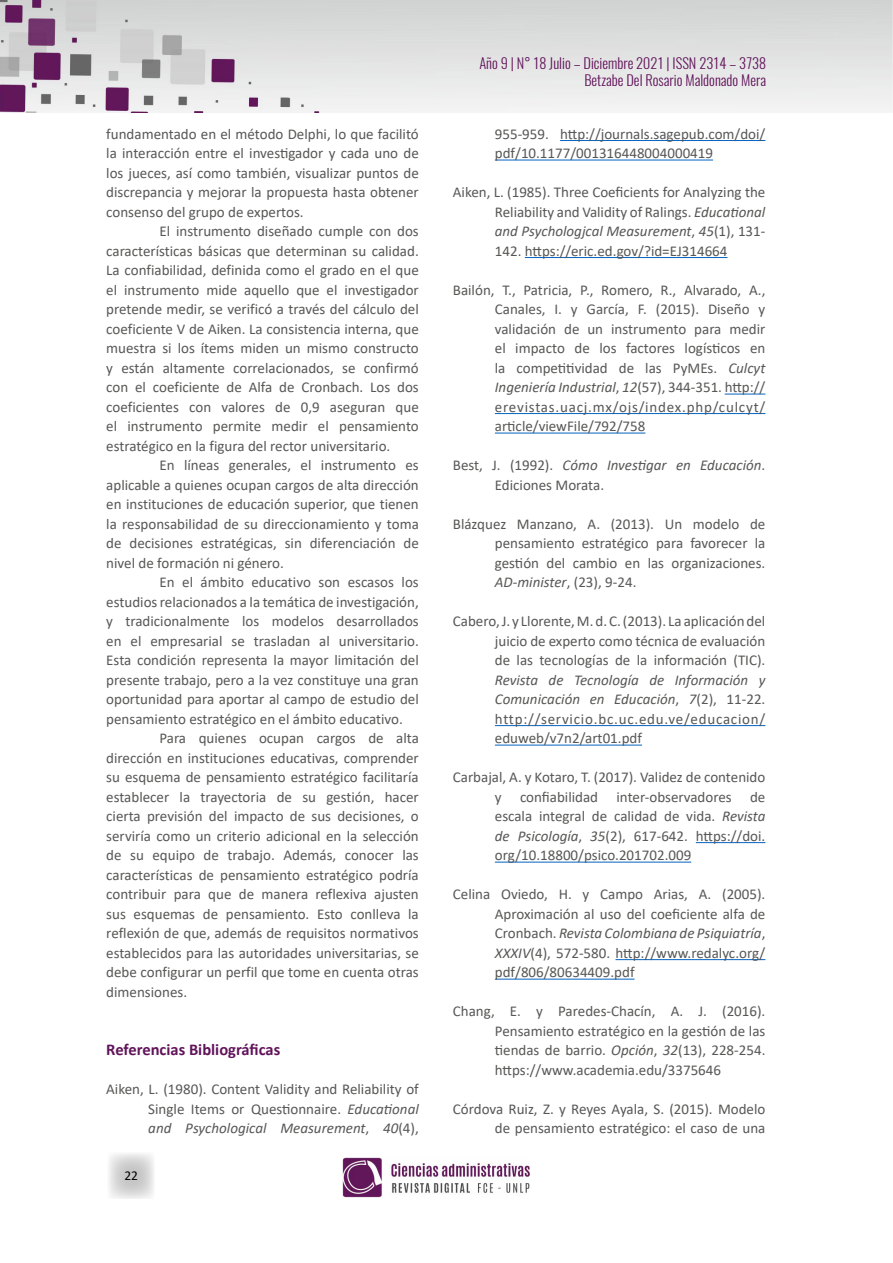
<style>
.page{position:relative;width:893px;height:1263px;background:#fff}
.page>*{position:absolute;margin:0;border:0;box-sizing:border-box;transform-origin:0 0}
.t1{font:700 16.5px "Calibri";color:#61135a}
.t2{font:15px/19.5px "Calibri";color:#575756;text-align:justify}
.t3{font:300 14.4px/17.2px "Oswald";color:#61135a;text-align:right}
.t4{font:13.5px "Calibri";color:#000}
.s1{font-style:italic}
</style>
<div class="page">
<svg style="left:109px;top:1153px;width:45px;height:46px"></svg>
<img style="left:0;top:0;width:893px;height:112px">
<img style="left:342px;top:1157px;width:187px;height:41px">
<hr style="left:560px;top:140px;width:205px;height:1px;background:#0563c1">
<hr style="left:495px;top:160px;width:218px;height:1px;background:#0563c1">
<hr style="left:525px;top:257px;width:202px;height:1px;background:#0563c1">
<hr style="left:725px;top:394px;width:40px;height:1px;background:#0563c1">
<hr style="left:495px;top:413px;width:270px;height:1px;background:#0563c1">
<hr style="left:495px;top:433px;width:150px;height:1px;background:#0563c1">
<hr style="left:495px;top:725px;width:270px;height:1px;background:#0563c1">
<hr style="left:495px;top:745px;width:147px;height:1px;background:#0563c1">
<hr style="left:696px;top:842px;width:69px;height:1px;background:#0563c1">
<hr style="left:495px;top:862px;width:196px;height:1px;background:#0563c1">
<hr style="left:615px;top:959px;width:150px;height:1px;background:#0563c1">
<hr style="left:495px;top:979px;width:140px;height:1px;background:#0563c1">
<p class="t2" style="left:106px;top:124px;width:314px">fundamentado en el método Delphi, lo que facilitó la interacción entre el investigador y cada uno de los jueces, así como también, visualizar puntos de discrepancia y mejorar la propuesta hasta obtener consenso del grupo de expertos.</p>
<p class="t2" style="left:106px;top:221px;width:314px;text-indent:53px">El instrumento diseñado cumple con dos características básicas que determinan su calidad.<br>La confiabilidad, definida como el grado en el que el instrumento mide aquello que el investigador pretende medir, se verificó a través del cálculo del coeficiente V de Aiken. La consistencia interna, que muestra si los ítems miden un mismo constructo y están altamente correlacionados, se confirmó con el coeficiente de Alfa de Cronbach. Los dos coeficientes con valores de 0,9 aseguran que el instrumento permite medir el pensamiento estratégico en la figura del rector universitario.</p>
<p class="t2" style="left:106px;top:455px;width:314px;text-indent:53px">En líneas generales, el instrumento es aplicable a quienes ocupan cargos de alta dirección en instituciones de educación superior, que tienen la responsabilidad de su direccionamiento y toma de decisiones estratégicas, sin diferenciación de nivel de formación ni género.</p>
<p class="t2" style="left:106px;top:572px;width:314px;text-indent:53px">En el ámbito educativo son escasos los estudios relacionados a la temática de investigación, y tradicionalmente los modelos desarrollados en el empresarial se trasladan al universitario.<br>Esta condición representa la mayor limitación del presente trabajo, pero a la vez constituye una gran oportunidad para aportar al campo de estudio del pensamiento estratégico en el ámbito educativo.</p>
<p class="t2" style="left:106px;top:728px;width:314px;text-indent:53px">Para quienes ocupan cargos de alta dirección en instituciones educativas, comprender su esquema de pensamiento estratégico facilitaría establecer la trayectoria de su gestión, hacer cierta previsión del impacto de sus decisiones, o serviría como un criterio adicional en la selección de su equipo de trabajo. Además, conocer las características de pensamiento estratégico podría contribuir para que de manera reflexiva ajusten sus esquemas de pensamiento. Esto conlleva la reflexión de que, además de requisitos normativos establecidos para las autoridades universitarias, se debe configurar un perfil que tome en cuenta otras dimensiones.</p>
<p class="t1" style="left:106px;top:1038px;width:175px">Referencias Bibliográficas</p>
<p class="t2" style="left:148px;top:1079px;width:272px;text-indent:-42px">Aiken, L. (1980). Content Validity and Reliability of Single Items or Questionnaire. <span class="s1">Educational and Psychological Measurement</span>, <span class="s1">40</span>(4),</p>
<p class="t4" style="left:124px;top:1166px;width:15px">22</p>
<p class="t3" style="left:479px;top:52px;width:288px">Año 9 | N° 18 Julio – Diciembre 2021 | ISSN 2314 – 3738<br>Betzabe Del Rosario Maldonado Mera</p>
<p class="t2" style="left:495px;top:124px;width:272px">955-959. http://journals.sagepub.com/doi/ pdf/10.1177/001316448004000419</p>
<p class="t2" style="left:495px;top:182px;width:272px;text-indent:-42px">Aiken, L. (1985). Three Coeficients for Analyzing the Reliability and Validity of Ralings. <span class="s1">Educational and Psychologjcal Measurement</span>, <span class="s1">45</span>(1), 131- 142. https://eric.ed.gov/?id=EJ314664</p>
<p class="t2" style="left:495px;top:280px;width:272px;text-indent:-42px">Bailón, T., Patricia, P., Romero, R., Alvarado, A., Canales, I. y García, F. (2015). Diseño y validación de un instrumento para medir el impacto de los factores logísticos en la competitividad de las PyMEs. <span class="s1">Culcyt Ingeniería Industrial</span>, <span class="s1">12</span>(57), 344-351. http:// erevistas.uacj.mx/ojs/index.php/culcyt/ article/viewFile/792/758</p>
<p class="t2" style="left:495px;top:455px;width:272px;text-indent:-42px">Best, J. (1992). <span class="s1">Cómo Investigar en Educación</span>.<br>Ediciones Morata.</p>
<p class="t2" style="left:495px;top:514px;width:272px;text-indent:-42px">Blázquez Manzano, A. (2013). Un modelo de pensamiento estratégico para favorecer la gestión del cambio en las organizaciones.<br><span class="s1">AD-minister</span>, (23), 9-24.</p>
<p class="t2" style="left:495px;top:611px;width:272px;text-indent:-42px">Cabero, J. y Llorente, M. d. C. (2013). La aplicación del juicio de experto como técnica de evaluación de las tecnologías de la información (TIC).</p>
<p class="t2" style="left:495px;top:670px;width:272px"><span class="s1">Revista de Tecnología de Información y Comunicación en Educación</span>, <span class="s1">7</span>(2), 11-22. http://servicio.bc.uc.edu.ve/educacion/ eduweb/v7n2/art01.pdf</p>
<p class="t2" style="left:495px;top:767px;width:272px;text-indent:-42px">Carbajal, A. y Kotaro, T. (2017). Validez de contenido y confiabilidad inter-observadores de escala integral de calidad de vida. <span class="s1">Revista de Psicología</span>, <span class="s1">35</span>(2), 617-642. https://doi. org/10.18800/psico.201702.009</p>
<p class="t2" style="left:495px;top:884px;width:272px;text-indent:-42px">Celina Oviedo, H. y Campo Arias, A. (2005).<br>Aproximación al uso del coeficiente alfa de Cronbach. <span class="s1">Revista Colombiana de Psiquiatría</span>, <span class="s1">XXXIV</span>(4), 572-580. http://www.redalyc.org/ pdf/806/80634409.pdf</p>
<p class="t2" style="left:495px;top:1001px;width:272px;text-indent:-42px">Chang, E. y Paredes-Chacín, A. J. (2016).<br>Pensamiento estratégico en la gestión de las tiendas de barrio. <span class="s1">Opción</span>, <span class="s1">32</span>(13), 228-254. https://www.academia.edu/3375646</p>
<p class="t2" style="left:453px;top:1099px;width:314px;text-align:right">Córdova Ruiz, Z. y Reyes Ayala, S. (2015). Modelo de pensamiento estratégico: el caso de una</p>
</div>
